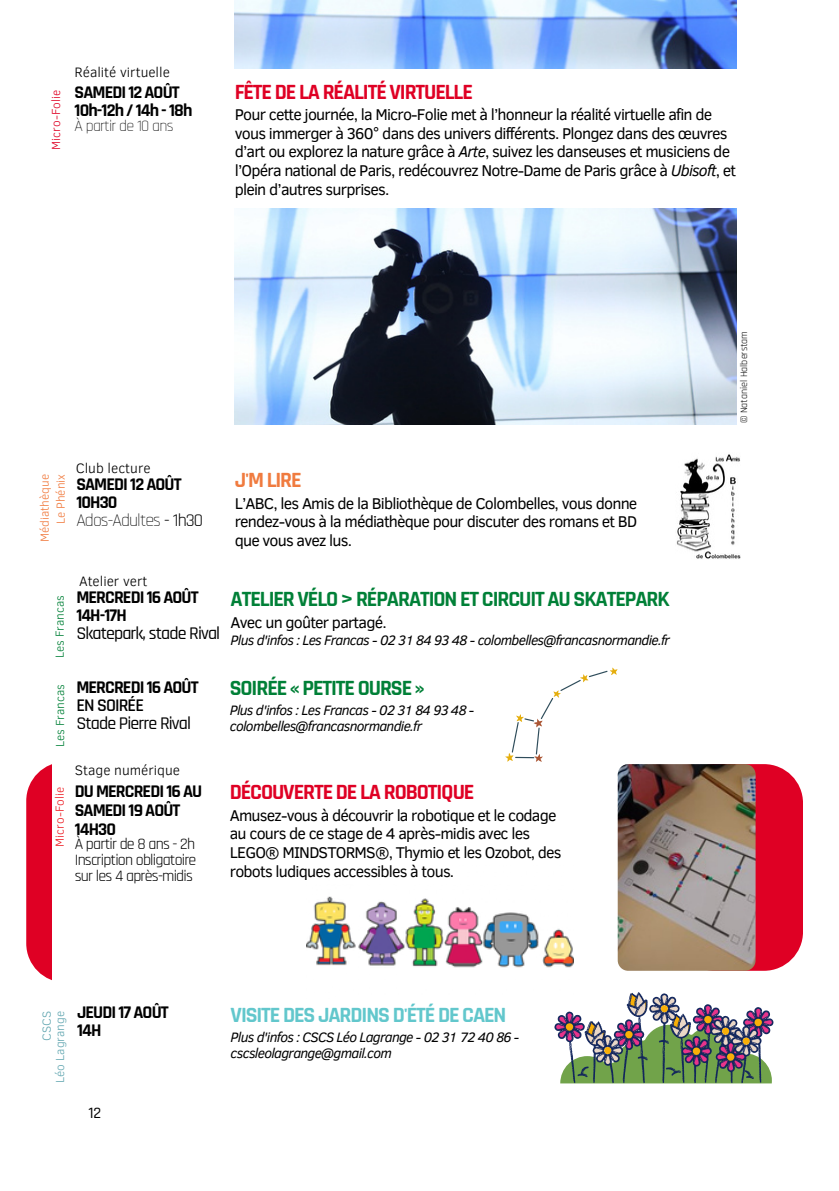
<style>
.page{position:relative;width:839px;height:1191px;background:#fff}
.page>*{position:absolute;margin:0;border:0;box-sizing:border-box;transform-origin:0 0}
.t1{font:700 22px "Rajdhani";letter-spacing:-.05em;color:#008037}
.t2{font:700 22px "Rajdhani";letter-spacing:-.05em;color:#df0024}
.t3{font:700 22px "Rajdhani";letter-spacing:-.05em;color:#62c7cc}
.t4{font:700 22px "Rajdhani";color:#f07b3f}
.t5{font:700 18px/18.6px "Rajdhani";letter-spacing:-.05em;color:#000}
.t6{font:500 18px "Rajdhani";letter-spacing:-.05em;color:#000}
.t7{font:300 18px "Rajdhani";letter-spacing:-.05em;color:#000}
.t8{font:600 18px "Rajdhani";letter-spacing:-.05em;color:#000}
.t9{font:16px/18.6px "Clear Sans";letter-spacing:-.05em;color:#000}
.t10{font:16px/16px "Rajdhani";letter-spacing:-.05em;color:#000}
.t11{font:300 16px "Rajdhani";letter-spacing:-.05em;color:#000}
.t12{font:500 16px "Rajdhani";color:#000}
.t13{font:italic 14px "Clear Sans";letter-spacing:-.05em;color:#000}
.t14{font:300 14px "Clear Sans";color:#000}
.t15{font:300 12px "Clear Sans";color:#008037}
.t16{font:300 12px "Clear Sans";color:#f07b3f}
.t17{font:300 12px "Clear Sans";color:#63a7b1}
.t18{font:300 12px "Clear Sans";color:#ed1d24}
.t19{font:300 12px "Clear Sans";color:#df0024}
.t20{font:10px "Rajdhani";color:#000}
.s1{font-style:italic}
.s2{font-weight:400}
</style>
<div class="page">
<img style="left:676px;top:454px;width:64px;height:105px">
<img style="left:235px;top:209px;width:501px;height:216px">
<img style="left:235px;top:0;width:501px;height:69px">
<img style="left:307px;top:896px;width:267px;height:72px">
<div style="left:26px;top:762px;width:96px;height:220px;background:#df0024;border-radius:39px"></div>
<svg style="left:505px;top:668px;width:112px;height:94px"></svg>
<svg style="left:554px;top:992px;width:219px;height:92px"></svg>
<div style="left:675px;top:764px;width:127px;height:207px;background:#df0024;border-radius:39px"></div>
<img style="left:617px;top:764px;width:138px;height:207px;border-radius:10px">
<div style="left:53px;top:757px;width:102px;height:225px;background:#fff"></div>
<p class="t19" style="left:47px;top:150px;width:61px;rotate:-90deg">Micro-Folie</p>
<p class="t14" style="left:75px;top:62px;width:97px">Réalité virtuelle</p>
<p class="t5" style="left:75px;top:83px;width:107px">SAMEDI 12 AOÛT</p>
<p class="t5" style="left:75px;top:102px;width:119px">10h-12h / 14h - 18h</p>
<p class="t11" style="left:75px;top:116px;width:100px">À partir de 10 ans</p>
<p class="t2" style="left:235px;top:78px;width:240px">FÊTE DE LA RÉALITÉ VIRTUELLE</p>
<p class="t9" style="left:235px;top:104px;width:503px">Pour cette journée, la Micro-Folie met à l’honneur la réalité virtuelle afin de vous immerger à 360° dans des univers différents. Plongez dans des œuvres d’art ou explorez la nature grâce à <span class="s1">Arte</span>, suivez les danseuses et musiciens de l’Opéra national de Paris, redécouvrez Notre-Dame de Paris grâce à <span class="s1">Ubisoft</span>, et plein d’autres surprises.</p>
<p class="t16" style="left:36px;top:542px;width:69px;rotate:-90deg">Médiathèque</p>
<p class="t16" style="left:52px;top:524px;width:52px;rotate:-90deg">Le Phénix</p>
<p class="t14" style="left:76px;top:458px;width:76px">Club lecture</p>
<p class="t5" style="left:76px;top:476px;width:107px">SAMEDI 12 AOÛT</p>
<p class="t5" style="left:76px;top:494px;width:43px">10H30</p>
<p class="t7" style="left:76px;top:510px;width:128px">Ados-Adultes <span class="s2">- 1h30</span></p>
<p class="t15" style="left:51px;top:658px;width:65px;rotate:-90deg">Les Francas</p>
<p class="t15" style="left:51px;top:747px;width:65px;rotate:-90deg">Les Francas</p>
<p class="t18" style="left:51px;top:847px;width:61px;rotate:-90deg">Micro-Folie</p>
<p class="t14" style="left:79px;top:571px;width:70px">Atelier vert</p>
<p class="t5" style="left:76px;top:589px;width:124px">MERCREDI 16 AOÛT</p>
<p class="t5" style="left:76px;top:607px;width:52px">14H-17H</p>
<p class="t6" style="left:76px;top:622px;width:145px">Skatepark, stade Rival</p>
<p class="t5" style="left:76px;top:678px;width:124px">MERCREDI 16 AOÛT</p>
<p class="t8" style="left:76px;top:694px;width:69px">EN SOIRÉE</p>
<p class="t6" style="left:76px;top:712px;width:116px">Stade Pierre Rival</p>
<p class="t14" style="left:75px;top:760px;width:107px">Stage numérique</p>
<p class="t5" style="left:75px;top:783px;width:129px">DU MERCREDI 16 AU<br>SAMEDI 19 AOÛT</p>
<p class="t5" style="left:75px;top:820px;width:43px">14H30</p>
<p class="t10" style="left:75px;top:837px;width:122px">À partir de 8 ans - 2h</p>
<p class="t10" style="left:75px;top:853px;width:123px">Inscription obligatoire sur les 4 après-midis</p>
<p class="t4" style="left:235px;top:467px;width:69px">J'M LIRE</p>
<p class="t9" style="left:235px;top:493px;width:404px;text-align:justify">L’ABC, les Amis de la Bibliothèque de Colombelles, vous donne rendez-vous à la médiathèque pour discuter des romans et BD que vous avez lus.</p>
<p class="t1" style="left:231px;top:586px;width:440px">ATELIER VÉLO &gt; RÉPARATION ET CIRCUIT AU SKATEPARK</p>
<p class="t9" style="left:231px;top:613px;width:157px">Avec un goûter partagé.</p>
<p class="t13" style="left:231px;top:630px;width:441px">Plus d'infos : Les Francas - 02 31 84 93 48 - colombelles@francasnormandie.fr</p>
<p class="t1" style="left:230px;top:675px;width:196px">SOIRÉE « PETITE OURSE »</p>
<p class="t13" style="left:230px;top:700px;width:246px">Plus d'infos : Les Francas - 02 31 84 93 48 -</p>
<p class="t13" style="left:230px;top:716px;width:194px">colombelles@francasnormandie.fr</p>
<p class="t2" style="left:230px;top:778px;width:246px">DÉCOUVERTE DE LA ROBOTIQUE</p>
<p class="t9" style="left:230px;top:805px;width:333px">Amusez-vous à découvrir la robotique et le codage au cours de ce stage de 4 après-midis avec les LEGO® MINDSTORMS®, Thymio et les Ozobot, des robots ludiques accessibles à tous.</p>
<p class="t17" style="left:51px;top:1083px;width:73px;rotate:-90deg">Léo Lagrange</p>
<p class="t17" style="left:38px;top:1041px;width:31px;rotate:-90deg">CSCS</p>
<p class="t5" style="left:77px;top:1004px;width:93px">JEUDI 17 AOÛT</p>
<p class="t5" style="left:77px;top:1022px;width:26px">14H</p>
<p class="t12" style="left:88px;top:1103px;width:14px">12</p>
<p class="t3" style="left:231px;top:1002px;width:277px">VISITE DES JARDINS D'ÉTÉ DE CAEN</p>
<p class="t13" style="left:231px;top:1027px;width:290px">Plus d'infos : CSCS Léo Lagrange - 02 31 72 40 86 -</p>
<p class="t13" style="left:231px;top:1043px;width:163px">cscsleolagrange@gmail.com</p>
<p class="t20" style="left:738px;top:423px;width:94px;rotate:-90deg">© Nataniel Halberstam</p>
</div>
